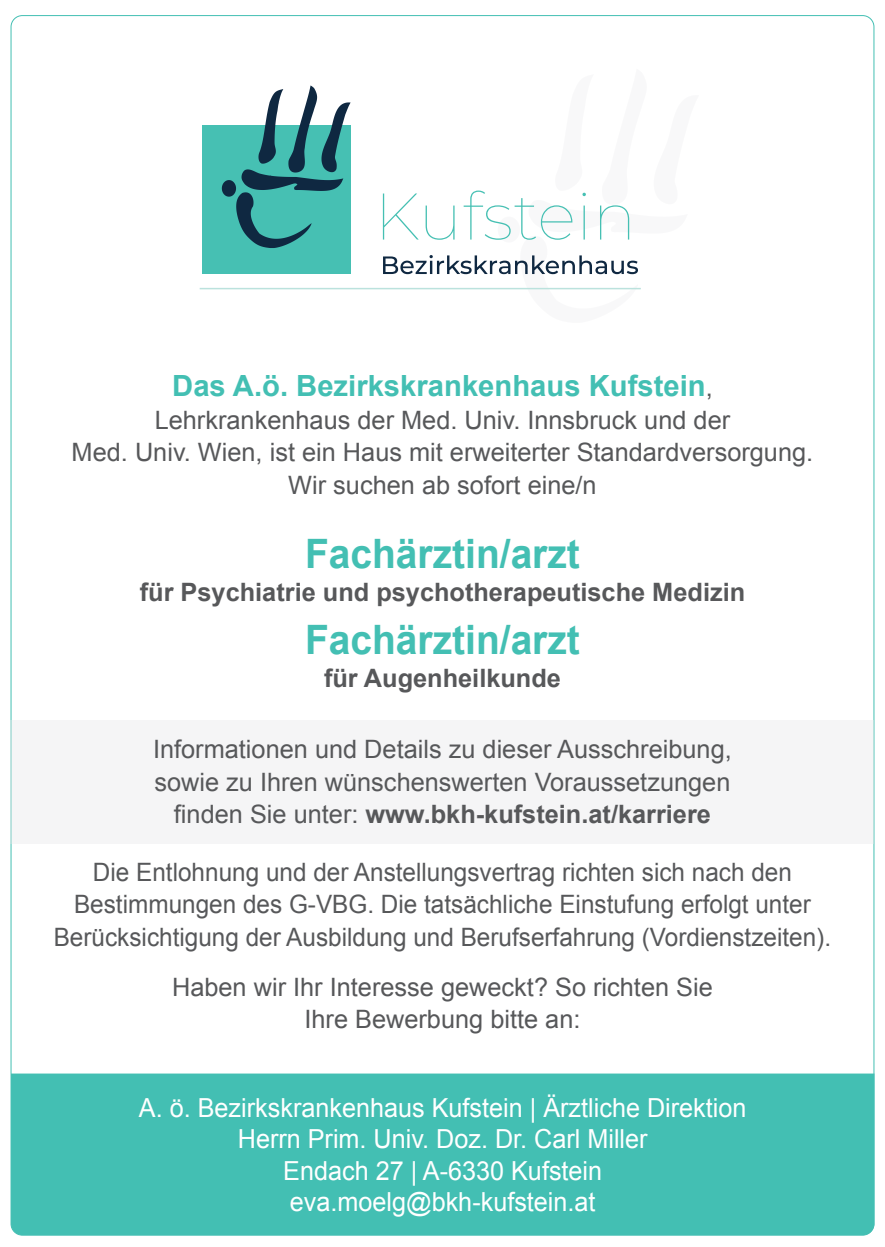
<style>
.page{position:relative;width:885px;height:1247px;background:#fff}
.page>*{position:absolute;margin:0;border:0;box-sizing:border-box;transform-origin:0 0}
.t1{font:700 40.6px "Arial";color:#43bfb3;scale:.96 1}
.t2{font:700 29.05px "Arial";color:#43bfb3}
.t3{font:26.25px "Arial";color:#fff;scale:.96 1}
.t4{font:25.2px/32.6px "Arial";color:#57585a;text-align:center}
.t5{font:25.2px/32.6px "Arial";color:#57585a;text-align:center;scale:.96 1}
.t6{font:700 25.2px "Arial";color:#57585a}
.s1{font-weight:400;font-size:25.2px;color:#57585a}
.s2{font-weight:700}
</style>
<div class="page">
<div style="left:11px;top:1073px;width:863px;height:162px;background:#43bfb3"></div>
<svg style="left:497px;top:192px;width:144px;height:98px"></svg>
<svg style="left:383px;top:255px;width:254px;height:19px"></svg>
<svg style="left:383px;top:193px;width:35px;height:47px"></svg>
<svg style="left:425px;top:206px;width:29px;height:34px"></svg>
<svg style="left:463px;top:191px;width:109px;height:49px"></svg>
<svg style="left:582px;top:193px;width:3px;height:47px"></svg>
<svg style="left:599px;top:205px;width:30px;height:35px"></svg>
<div style="left:202px;top:125px;width:148px;height:149px;background:#46c0b3"></div>
<svg style="left:222px;top:85px;width:128px;height:163px"></svg>
<hr style="left:200px;top:288px;width:440px;height:1px;background:#bbe2dd">
<div style="left:11px;top:720px;width:863px;height:124px;background:#f5f5f6"></div>
<p class="t2" style="left:172px;top:367px;width:542px">Das A.ö. Bezirkskrankenhaus Kufstein<span class="s1">,</span></p>
<p class="t4" style="left:72px;top:404px;width:742px">Lehrkrankenhaus der Med. Univ. Innsbruck und der<br>Med. Univ. Wien, ist ein Haus mit erweiterter Standardversorgung.<br>Wir suchen ab sofort eine/n</p>
<p class="t1" style="left:305px;top:527px;width:288px">Fachärztin/arzt</p>
<p class="t6" style="left:140px;top:575px;width:606px">für Psychiatrie und psychotherapeutische Medizin</p>
<p class="t1" style="left:305px;top:613px;width:288px">Fachärztin/arzt</p>
<p class="t6" style="left:324px;top:661px;width:238px">für Augenheilkunde</p>
<p class="t4" style="left:153px;top:733px;width:580px">Informationen und Details zu dieser Ausschreibung, sowie zu Ihren wünschenswerten Voraussetzungen finden Sie unter: <span class="s2">www.bkh-kufstein.at/karriere</span></p>
<p class="t5" style="left:54px;top:856px;width:811px">Die Entlohnung und der Anstellungsvertrag richten sich nach den<br>Bestimmungen des G-VBG. Die tatsächliche Einstufung erfolgt unter<br>Berücksichtigung der Ausbildung und Berufserfahrung (Vordienstzeiten).</p>
<p class="t4" style="left:172px;top:971px;width:542px">Haben wir Ihr Interesse geweckt? So richten Sie</p>
<p class="t4" style="left:304px;top:1003px;width:277px">Ihre Bewerbung bitte an:</p>
<p class="t3" style="left:139px;top:1090px;width:634px">A. ö. Bezirkskrankenhaus Kufstein | Ärztliche Direktion</p>
<p class="t3" style="left:238px;top:1122px;width:428px">Herrn Prim. Univ. Doz. Dr. Carl Miller</p>
<p class="t3" style="left:283px;top:1153px;width:334px">Endach 27 | A-6330 Kufstein</p>
<p class="t3" style="left:290px;top:1185px;width:320px">eva.moelg@bkh-kufstein.at</p>
</div>
